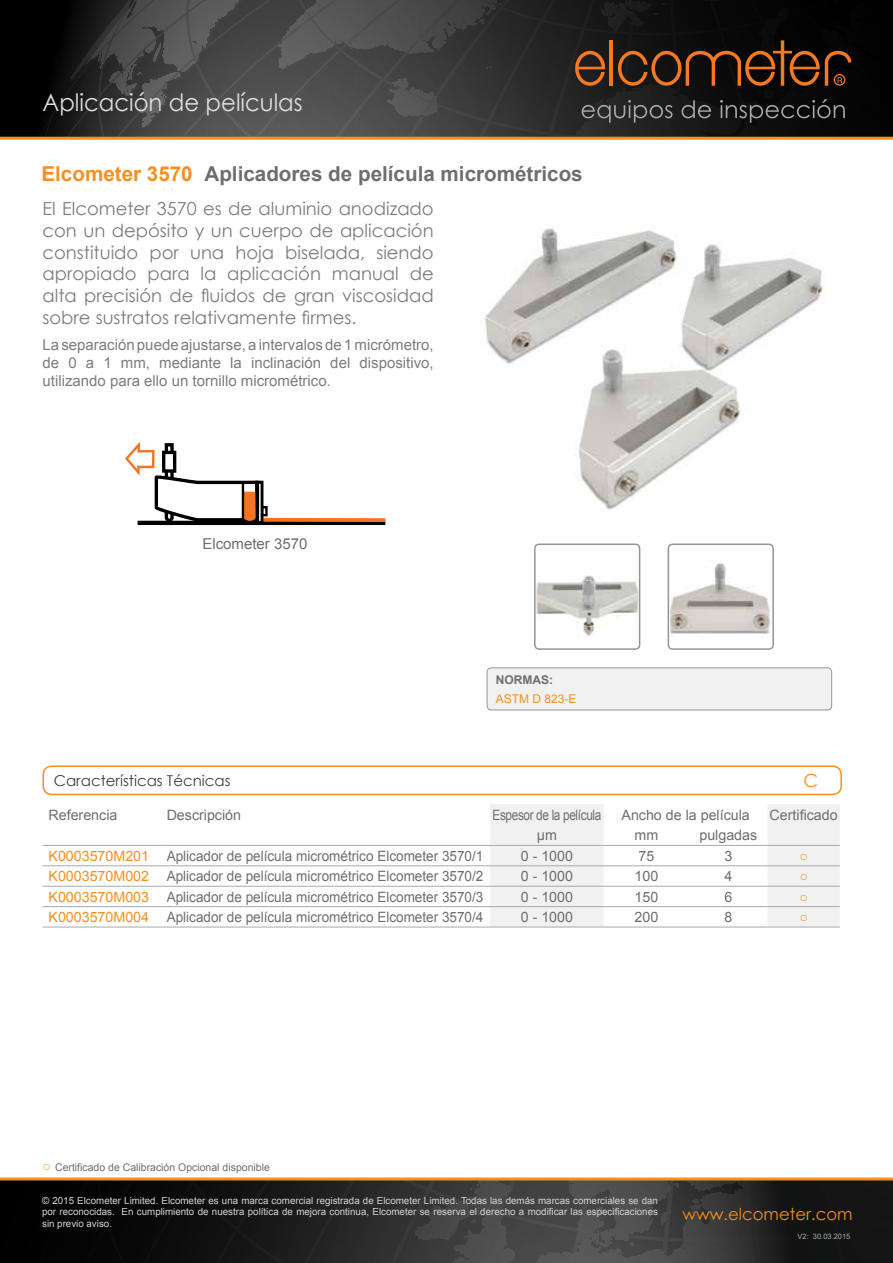
<style>
.page{position:relative;width:893px;height:1263px;background:#fff}
.page>*{position:absolute;margin:0;border:0;box-sizing:border-box;transform-origin:0 0}
.t1{font:24px "Century Gothic";color:#dedfe0;scale:.95 1}
.t2{font:700 20.7px "Arial";color:#6d6e71}
.t3{font:18px/21.6px "Century Gothic";color:#7b7c7f;text-align:justify}
.t4{font:18px "Century Gothic";color:#f78f1e}
.t5{font:16.5px "Century Gothic";color:#f78f1e}
.t6{font:15px/18px "Arial";color:#7b7c7f;text-align:justify}
.t7{font:15px "Century Gothic";color:#414042}
.t8{font:15px "Arial";color:#6d6e71}
.t9{font:14.25px "Arial";color:#6d6e71;scale:.95 1}
.t10{font:14.25px "Arial";color:#6d6e71}
.t11{font:14.25px "Arial";letter-spacing:-.03em;color:#6d6e71;scale:.83 1}
.t12{font:14.25px "Arial";color:#f78f1e}
.t13{font:12px "Arial";color:#f78f1e}
.t14{font:700 12px "Arial";color:#6d6e71}
.t15{font:10.5px "Arial";color:#6d6e71}
.t16{font:9.75px/11.7px "Arial";color:#d1d3d4;text-align:justify}
.t17{font:7.5px "Arial";color:#a7a9ac}
.s1{color:#f78f1e}
.s2{font-size:14.25px;color:#f78f1e}
</style>
<div class="page">
<div style="left:0;top:0;width:893px;height:138px;background:#000"></div>
<svg style="left:34px;top:0;width:859px;height:137px;background:#373737"></svg>
<hr style="left:609px;top:40px;width:4px;height:46px;background:#f47920">
<svg style="left:575px;top:51px;width:30px;height:35px"></svg>
<svg style="left:618px;top:0;width:275px;height:86px"></svg>
<svg style="left:582px;top:99px;width:263px;height:24px"></svg>
<hr style="left:0;top:137px;width:893px;height:3px;background:#f78f1e">
<svg style="left:0;top:1180px;width:893px;height:83px;background:#272626"></svg>
<hr style="left:0;top:1177px;width:893px;height:3px;background:#f78f1e">
<hr style="left:138px;top:521px;width:247px;height:4px;background:#000">
<svg style="left:263px;top:518px;width:122px;height:4px"></svg>
<div style="left:261px;top:506px;width:7px;height:10px;border:2px solid #000"></div>
<svg style="left:125px;top:441px;width:135px;height:84px"></svg>
<div style="left:256px;top:481px;width:7px;height:43px;border:3px solid #000"></div>
<hr style="left:242px;top:483px;width:2px;height:36px;background:#000">
<img style="left:484px;top:225px;width:341px;height:285px">
<div style="left:487px;top:668px;width:345px;height:42px;background:#f1f1f2;border-radius:4px"></div>
<div style="left:487px;top:668px;width:345px;height:42px;border:1px solid #939598;border-radius:4px"></div>
<img style="left:537px;top:575px;width:100px;height:61px">
<div style="left:534px;top:543px;width:106px;height:107px;border:2px solid #939598;border-radius:4px"></div>
<img style="left:671px;top:560px;width:100px;height:74px">
<div style="left:668px;top:543px;width:106px;height:107px;border:2px solid #939598;border-radius:4px"></div>
<div style="left:43px;top:765px;width:799px;height:30px;border:2px solid #f78f1e;border-radius:9px"></div>
<svg style="left:490px;top:804px;width:350px;height:123px"></svg>
<hr style="left:43px;top:845px;width:118px;height:1px;background:#a7a9ac">
<hr style="left:161px;top:845px;width:329px;height:1px;background:#a7a9ac">
<hr style="left:490px;top:845px;width:114px;height:1px;background:#a7a9ac">
<hr style="left:604px;top:845px;width:85px;height:1px;background:#a7a9ac">
<hr style="left:689px;top:845px;width:78px;height:1px;background:#a7a9ac">
<hr style="left:767px;top:845px;width:73px;height:1px;background:#a7a9ac">
<hr style="left:43px;top:865px;width:118px;height:1px;background:#a7a9ac">
<hr style="left:161px;top:865px;width:329px;height:1px;background:#a7a9ac">
<hr style="left:490px;top:865px;width:114px;height:1px;background:#a7a9ac">
<hr style="left:604px;top:865px;width:85px;height:1px;background:#a7a9ac">
<hr style="left:689px;top:865px;width:78px;height:1px;background:#a7a9ac">
<hr style="left:767px;top:865px;width:73px;height:1px;background:#a7a9ac">
<hr style="left:43px;top:886px;width:118px;height:1px;background:#a7a9ac">
<hr style="left:161px;top:886px;width:329px;height:1px;background:#a7a9ac">
<hr style="left:490px;top:886px;width:114px;height:1px;background:#a7a9ac">
<hr style="left:604px;top:886px;width:85px;height:1px;background:#a7a9ac">
<hr style="left:689px;top:886px;width:78px;height:1px;background:#a7a9ac">
<hr style="left:767px;top:886px;width:73px;height:1px;background:#a7a9ac">
<hr style="left:43px;top:906px;width:118px;height:1px;background:#a7a9ac">
<hr style="left:161px;top:906px;width:329px;height:1px;background:#a7a9ac">
<hr style="left:490px;top:906px;width:114px;height:1px;background:#a7a9ac">
<hr style="left:604px;top:906px;width:85px;height:1px;background:#a7a9ac">
<hr style="left:689px;top:906px;width:78px;height:1px;background:#a7a9ac">
<hr style="left:767px;top:906px;width:73px;height:1px;background:#a7a9ac">
<hr style="left:43px;top:927px;width:118px;height:1px;background:#a7a9ac">
<hr style="left:161px;top:927px;width:329px;height:1px;background:#a7a9ac">
<hr style="left:490px;top:927px;width:114px;height:1px;background:#a7a9ac">
<hr style="left:604px;top:927px;width:85px;height:1px;background:#a7a9ac">
<hr style="left:689px;top:927px;width:78px;height:1px;background:#a7a9ac">
<hr style="left:767px;top:927px;width:73px;height:1px;background:#a7a9ac">
<h1 class="t1" style="left:43px;top:86px;width:275px">Aplicación de películas</h1>
<h2 class="t2" style="left:41px;top:160px;width:543px"><span class="s1">Elcometer 3570</span> Aplicadores de película micrométricos</h2>
<p class="t3" style="left:43px;top:198px;width:393px">El Elcometer 3570 es de aluminio anodizado con un depósito y un cuerpo de aplicación constituido por una hoja biselada, siendo apropiado para la aplicación manual de alta precisión de fluidos de gran viscosidad sobre sustratos relativamente firmes.</p>
<h3 class="t6" style="left:43px;top:336px;width:393px">La separación puede ajustarse, a intervalos de 1 micrómetro, de 0 a 1 mm, mediante la inclinación del dispositivo, utilizando para ello un tornillo micrométrico.</h3>
<h3 class="t8" style="left:202px;top:534px;width:107px">Elcometer 3570</h3>
<p class="t14" style="left:496px;top:672px;width:59px">NORMAS:</p>
<p class="t13" style="left:496px;top:690px;width:82px">ASTM D 823-E</p>
<h3 class="t7" style="left:54px;top:770px;width:178px">Características Técnicas</h3>
<h3 class="t4" style="left:804px;top:768px;width:16px">C</h3>
<h3 class="t10" style="left:49px;top:805px;width:70px">Referencia</h3>
<h3 class="t10" style="left:167px;top:805px;width:76px">Descripción</h3>
<h3 class="t11" style="left:492px;top:805px;width:133px">Espesor de la película</h3>
<h3 class="t10" style="left:621px;top:805px;width:130px">Ancho de la película</h3>
<h3 class="t10" style="left:770px;top:805px;width:70px">Certificado</h3>
<h3 class="t10" style="left:537px;top:826px;width:22px">μm</h3>
<h3 class="t10" style="left:635px;top:826px;width:25px">mm</h3>
<h3 class="t10" style="left:699px;top:826px;width:59px">pulgadas</h3>
<h3 class="t9" style="left:49px;top:846px;width:459px"><span class="s1">K0003570M201</span> Aplicador de película micrométrico Elcometer 3570/1</h3>
<h3 class="t10" style="left:521px;top:846px;width:54px">0 - 1000</h3>
<h3 class="t10" style="left:639px;top:846px;width:17px">75</h3>
<h3 class="t10" style="left:724px;top:846px;width:9px">3</h3>
<h3 class="t12" style="left:799px;top:846px;width:10px">○</h3>
<h3 class="t9" style="left:49px;top:867px;width:459px"><span class="s1">K0003570M002</span> Aplicador de película micrométrico Elcometer 3570/2</h3>
<h3 class="t10" style="left:521px;top:867px;width:54px">0 - 1000</h3>
<h3 class="t10" style="left:635px;top:867px;width:25px">100</h3>
<h3 class="t10" style="left:724px;top:867px;width:9px">4</h3>
<h3 class="t12" style="left:799px;top:867px;width:10px">○</h3>
<h3 class="t9" style="left:49px;top:887px;width:459px"><span class="s1">K0003570M003</span> Aplicador de película micrométrico Elcometer 3570/3</h3>
<h3 class="t10" style="left:521px;top:887px;width:54px">0 - 1000</h3>
<h3 class="t10" style="left:635px;top:887px;width:25px">150</h3>
<h3 class="t10" style="left:724px;top:887px;width:9px">6</h3>
<h3 class="t12" style="left:799px;top:887px;width:10px">○</h3>
<h3 class="t9" style="left:49px;top:908px;width:459px"><span class="s1">K0003570M004</span> Aplicador de película micrométrico Elcometer 3570/4</h3>
<h3 class="t10" style="left:521px;top:908px;width:54px">0 - 1000</h3>
<h3 class="t10" style="left:635px;top:908px;width:25px">200</h3>
<h3 class="t10" style="left:724px;top:908px;width:9px">8</h3>
<h3 class="t12" style="left:799px;top:908px;width:10px">○</h3>
<p class="t15" style="left:43px;top:1161px;width:229px"><span class="s2">○</span> Certificado de Calibración Opcional disponible</p>
<p class="t16" style="left:42px;top:1194px;width:617px">© 2015 Elcometer Limited. Elcometer es una marca comercial registrada de Elcometer Limited. Todas las demás marcas comerciales se dan por reconocidas. En cumplimiento de nuestra política de mejora continua, Elcometer se reserva el derecho a modificar las especificaciones sin previo aviso.</p>
<h3 class="t5" style="left:682px;top:1202px;width:172px">www.elcometer.com</h3>
<p class="t17" style="left:797px;top:1231px;width:54px">V2: 30.03.2015</p>
</div>
